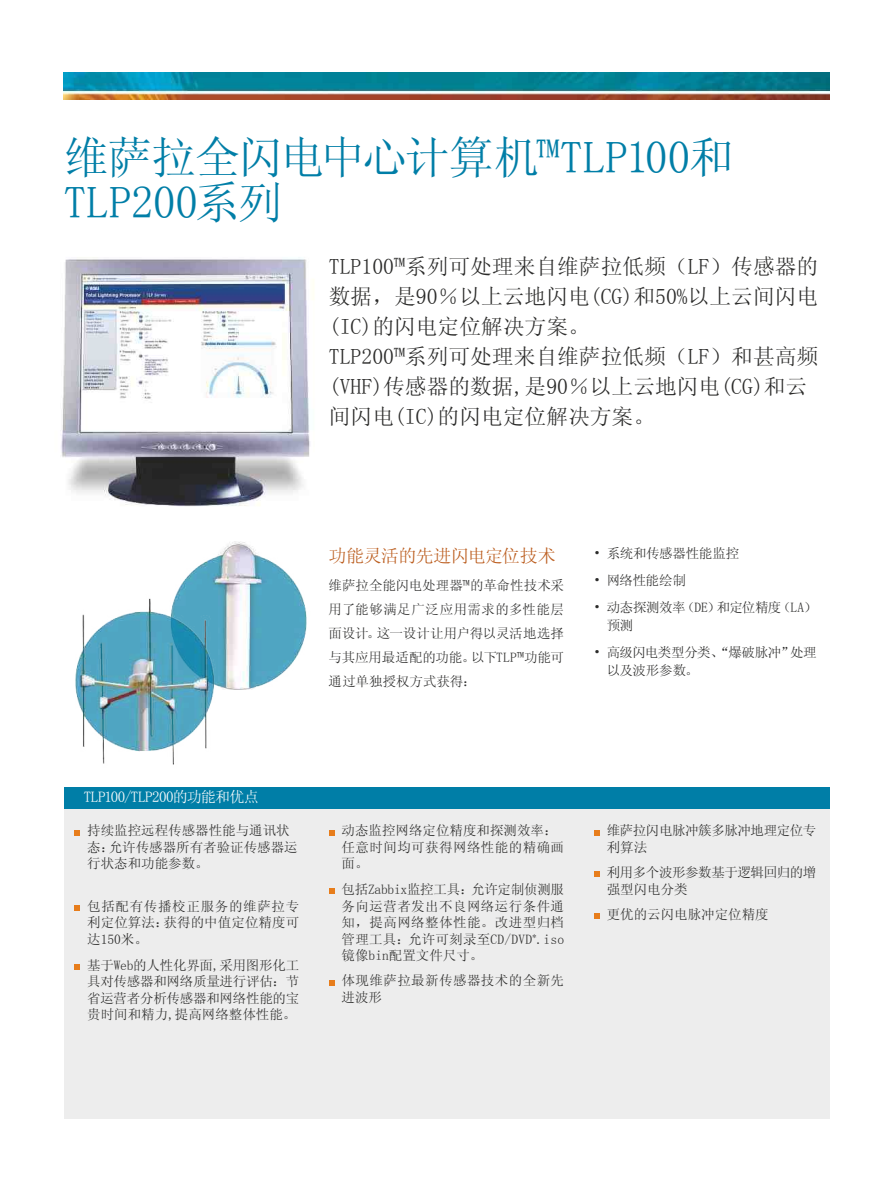
<style>
.page{position:relative;width:893px;height:1191px;background:#fff}
.page>*{position:absolute;margin:0;border:0;box-sizing:border-box;transform-origin:0 0}
.t1{font:45px/45px "Sim Sun";letter-spacing:-.025em;color:#007ea7}
.t2{font:21.75px/30px "Sim Sun";color:#2b2b2a}
.t3{font:18px "Sim Sun";letter-spacing:-.03em;color:#bb5c1d}
.t4{font:15px "Sim Sun";letter-spacing:-.04em;color:#fff}
.t5{font:13.5px/16.5px "Sim Sun";color:#2b2b2a;text-align:justify}
.t6{font:13.5px/18px "Sim Sun";letter-spacing:-.03em;color:#2b2b2a}
.t7{font:13.5px/16.5px "Sim Sun";letter-spacing:.03em;color:#2b2b2a}
.t8{font:13.5px "Sim Sun";letter-spacing:-.02em;color:#2b2b2a}
</style>
<div class="page">
<img style="left:64px;top:72px;width:765px;height:28px">
<div style="left:64px;top:809px;width:765px;height:309px;background:#ededed"></div>
<svg style="left:74px;top:830px;width:6px;height:5px"></svg>
<svg style="left:74px;top:905px;width:6px;height:5px"></svg>
<svg style="left:74px;top:964px;width:6px;height:5px"></svg>
<div style="left:64px;top:787px;width:765px;height:22px;background:#007ea7"></div>
<svg style="left:329px;top:830px;width:6px;height:5px"></svg>
<svg style="left:329px;top:888px;width:6px;height:6px"></svg>
<svg style="left:329px;top:980px;width:6px;height:5px"></svg>
<svg style="left:594px;top:830px;width:6px;height:5px"></svg>
<svg style="left:594px;top:871px;width:6px;height:6px"></svg>
<svg style="left:594px;top:913px;width:6px;height:5px"></svg>
<img style="left:61px;top:257px;width:253px;height:250px">
<img style="left:178px;top:541px;width:129px;height:148px">
<img style="left:75px;top:589px;width:151px;height:176px">
<h1 class="t1" style="left:64px;top:134px;width:672px">维萨拉全闪电中心计算机™TLP100和<br>TLP200系列</h1>
<h2 class="t2" style="left:329px;top:251px;width:491px">TLP100™系列可处理来自维萨拉低频（LF）传感器的数据，是90％以上云地闪电(CG)和50%以上云间闪电(IC)的闪电定位解决方案。<br>TLP200™系列可处理来自维萨拉低频（LF）和甚高频(VHF)传感器的数据,是90％以上云地闪电(CG)和云间闪电(IC)的闪电定位解决方案。</h2>
<h3 class="t3" style="left:329px;top:546px;width:229px">功能灵活的先进闪电定位技术</h3>
<p class="t5" style="left:329px;top:573px;width:237px;line-height:24px">维萨拉全能闪电处理器™的革命性技术采用了能够满足广泛应用需求的多性能层面设计。这一设计让用户得以灵活地选择与其应用最适配的功能。以下TLP™功能可通过单独授权方式获得：</p>
<p class="t8" style="left:594px;top:547px;width:147px">• 系统和传感器性能监控</p>
<p class="t5" style="left:594px;top:572px;width:94px">• 网络性能绘制</p>
<p class="t6" style="left:607px;top:598px;width:212px;text-indent:-13px">• 动态探测效率（DE）和定位精度（LA）预测</p>
<p class="t6" style="left:607px;top:643px;width:212px;text-indent:-13px">• 高级闪电类型分类、“爆破脉冲”处理以及波形参数。</p>
<p class="t4" style="left:84px;top:789px;width:176px">TLP100/TLP200的功能和优点</p>
<p class="t5" style="left:87px;top:822px;width:212px;text-align:left">持续监控远程传感器性能与通讯状态：允许传感器所有者验证传感器运行状态和功能参数。</p>
<p class="t5" style="left:87px;top:897px;width:214px">包括配有传播校正服务的维萨拉专利定位算法：获得的中值定位精度可达150米。</p>
<p class="t5" style="left:87px;top:956px;width:214px">基于Web的人性化界面,采用图形化工具对传感器和网络质量进行评估：节省运营者分析传感器和网络性能的宝贵时间和精力,提高网络整体性能。</p>
<p class="t7" style="left:342px;top:822px;width:224px">动态监控网络定位精度和探测效率：任意时间均可获得网络性能的精确画面。</p>
<p class="t5" style="left:342px;top:881px;width:224px">包括Zabbix监控工具：允许定制侦测服务向运营者发出不良网络运行条件通知，提高网络整体性能。改进型归档管理工具：允许可刻录至CD/DVD<sup>*</sup>.iso镜像bin配置文件尺寸。</p>
<p class="t7" style="left:342px;top:972px;width:224px">体现维萨拉最新传感器技术的全新先进波形</p>
<p class="t6" style="left:607px;top:822px;width:211px;line-height:16.5px">维萨拉闪电脉冲簇多脉冲地理定位专利算法</p>
<p class="t6" style="left:607px;top:864px;width:211px;line-height:16.5px">利用多个波形参数基于逻辑回归的增强型闪电分类</p>
<p class="t5" style="left:607px;top:905px;width:164px">更优的云闪电脉冲定位精度</p>
</div>
